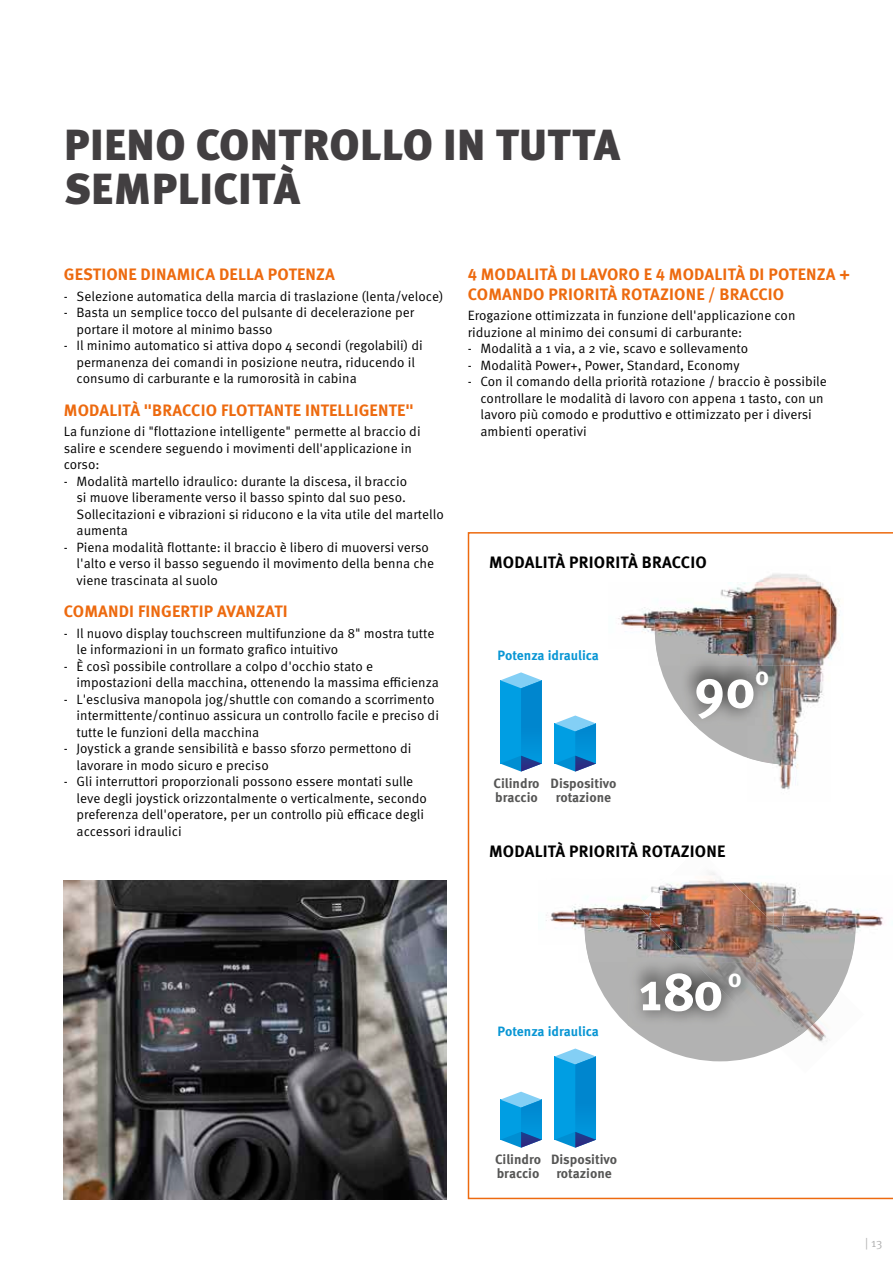
<style>
.page{position:relative;width:893px;height:1263px;background:#fff}
.page>*{position:absolute;margin:0;border:0;box-sizing:border-box;transform-origin:0 0}
.t1{font:700 54.6px "Meta Pro";color:#fff}
.t2{font:900 43.5px/43.5px "Meta Pro";letter-spacing:.01em;color:#423f41}
.t3{font:700 16.5px/19.5px "Meta Pro";letter-spacing:.01em;color:#ed6a0f}
.t4{font:700 16.5px "Meta Pro";letter-spacing:.01em;color:#000}
.t5{font:13.5px/16.5px "Meta Pro Norm";color:#000}
.t6{font:700 13.5px/13.5px "Meta Pro";color:#565655}
.t7{font:700 13.5px "Meta Pro";color:#0996d4}
.t8{font:12px "Meta Pro Norm";color:#b2b2b2}
</style>
<div class="page">
<svg style="left:468px;top:532px;width:425px;height:667px"></svg>
<div style="left:522px;top:549px;width:328px;height:275px;background:#fff"></div>
<svg style="left:659px;top:665px;width:88px;height:93px"></svg>
<img style="left:618px;top:582px;width:222px;height:78px">
<img style="left:655px;top:619px;width:92px;height:46px">
<img style="left:758px;top:573px;width:66px;height:217px">
<img style="left:747px;top:665px;width:43px;height:100px">
<img style="left:747px;top:582px;width:83px;height:83px">
<img style="left:680px;top:654px;width:103px;height:71px">
<svg style="left:500px;top:672px;width:42px;height:99px;background:#1f9ddb"></svg>
<svg style="left:555px;top:715px;width:41px;height:56px;background:#38a5dd"></svg>
<svg style="left:555px;top:916px;width:301px;height:232px"></svg>
<svg style="left:500px;top:1092px;width:42px;height:56px;background:#38a5de"></svg>
<img style="left:64px;top:880px;width:382px;height:319px">
<h2 class="t2" style="left:64px;top:121px;width:558px">PIENO CONTROLLO IN TUTTA<br>SEMPLICITÀ</h2>
<p class="t3" style="left:64px;top:264px;width:273px">GESTIONE DINAMICA DELLA POTENZA</p>
<p class="t5" style="left:64px;top:287px;width:381px">- Selezione automatica della marcia di traslazione (lenta/veloce)</p>
<p class="t5" style="left:77px;top:304px;width:339px;text-indent:-13px">- Basta un semplice tocco del pulsante di decelerazione per portare il motore al minimo basso</p>
<p class="t5" style="left:77px;top:337px;width:348px;text-indent:-13px">- Il minimo automatico si attiva dopo 4 secondi (regolabili) di permanenza dei comandi in posizione neutra, riducendo il consumo di carburante e la rumorosità in cabina</p>
<p class="t3" style="left:64px;top:399px;width:351px">MODALITÀ "BRACCIO FLOTTANTE INTELLIGENTE"</p>
<p class="t5" style="left:64px;top:423px;width:358px">La funzione di "flottazione intelligente" permette al braccio di salire e scendere seguendo i movimenti dell'applicazione in corso:</p>
<p class="t5" style="left:77px;top:472px;width:369px;text-indent:-13px">- Modalità martello idraulico: durante la discesa, il braccio<br>si muove liberamente verso il basso spinto dal suo peso.<br>Sollecitazioni e vibrazioni si riducono e la vita utile del martello aumenta</p>
<p class="t5" style="left:77px;top:538px;width:359px;text-indent:-13px">- Piena modalità flottante: il braccio è libero di muoversi verso l'alto e verso il basso seguendo il movimento della benna che viene trascinata al suolo</p>
<p class="t3" style="left:64px;top:601px;width:225px">COMANDI FINGERTIP AVANZATI</p>
<p class="t5" style="left:77px;top:624px;width:359px;text-indent:-13px">- Il nuovo display touchscreen multifunzione da 8" mostra tutte le informazioni in un formato grafico intuitivo</p>
<p class="t5" style="left:77px;top:657px;width:364px;text-indent:-13px">- È così possibile controllare a colpo d'occhio stato e impostazioni della macchina, ottenendo la massima efficienza</p>
<p class="t5" style="left:77px;top:690px;width:364px;text-indent:-13px">- L'esclusiva manopola jog/shuttle con comando a scorrimento intermittente/continuo assicura un controllo facile e preciso di tutte le funzioni della macchina</p>
<p class="t5" style="left:77px;top:740px;width:336px;text-indent:-13px">- Joystick a grande sensibilità e basso sforzo permettono di lavorare in modo sicuro e preciso</p>
<p class="t5" style="left:77px;top:773px;width:352px;text-indent:-13px">- Gli interruttori proporzionali possono essere montati sulle leve degli joystick orizzontalmente o verticalmente, secondo preferenza dell'operatore, per un controllo più efficace degli accessori idraulici</p>
<p class="t3" style="left:468px;top:264px;width:384px">4 MODALITÀ DI LAVORO E 4 MODALITÀ DI POTENZA +<br>COMANDO PRIORITÀ ROTAZIONE / BRACCIO</p>
<p class="t5" style="left:468px;top:307px;width:329px">Erogazione ottimizzata in funzione dell'applicazione con riduzione al minimo dei consumi di carburante:</p>
<p class="t5" style="left:468px;top:340px;width:282px">- Modalità a 1 via, a 2 vie, scavo e sollevamento</p>
<p class="t5" style="left:468px;top:356px;width:273px">- Modalità Power+, Power, Standard, Economy</p>
<p class="t5" style="left:480px;top:373px;width:348px;text-indent:-13px">- Con il comando della priorità rotazione / braccio è possibile controllare le modalità di lavoro con appena 1 tasto, con un lavoro più comodo e produttivo e ottimizzato per i diversi ambienti operativi</p>
<p class="t4" style="left:489px;top:550px;width:219px">MODALITÀ PRIORITÀ BRACCIO</p>
<p class="t7" style="left:497px;top:645px;width:103px">Potenza idraulica</p>
<p class="t6" style="left:494px;top:776px;width:48px">Cilindro braccio</p>
<p class="t6" style="left:551px;top:776px;width:67px;text-align:center">Dispositivo rotazione</p>
<h1 class="t1" style="left:694px;top:646px;width:77px">90<sup>o</sup></h1>
<p class="t4" style="left:489px;top:838px;width:238px">MODALITÀ PRIORITÀ ROTAZIONE</p>
<p class="t7" style="left:497px;top:1021px;width:103px">Potenza idraulica</p>
<h1 class="t1" style="left:639px;top:949px;width:105px">180 <sup>o</sup></h1>
<p class="t6" style="left:495px;top:1152px;width:48px">Cilindro braccio</p>
<p class="t6" style="left:551px;top:1152px;width:67px;text-align:center">Dispositivo rotazione</p>
<p class="t8" style="left:865px;top:1233px;width:19px">| 13</p>
</div>
